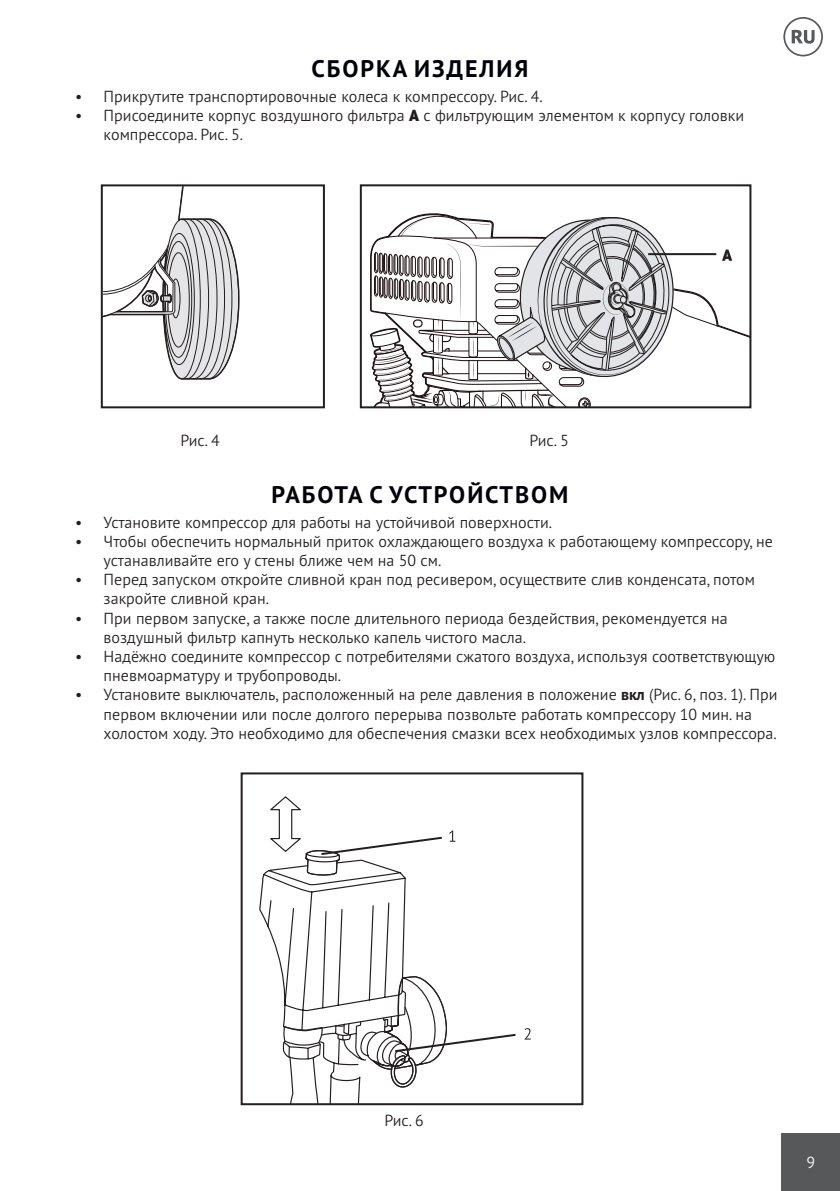
<style>
.page{position:relative;width:840px;height:1191px;background:#fff}
.page>*{position:absolute;margin:0;border:0;box-sizing:border-box;transform-origin:0 0}
.t1{font:700 24px "PT Sans Pro";color:#00000a}
.t2{font:300 16px/19.2px "PT Sans Pro";color:#231f20}
.t3{font:300 16px "PT Sans Pro";color:#fff}
.s1{font-weight:900}
.s2{font-weight:700}
</style>
<div class="page">
<div style="left:781px;top:1133px;width:58px;height:58px;background:#57585a"></div>
<svg style="left:783px;top:17px;width:39px;height:39px"></svg>
<svg style="left:100px;top:184px;width:140px;height:216px"></svg>
<div style="left:101px;top:184px;width:224px;height:224px;border:2px solid #231f20"></div>
<div style="left:359px;top:184px;width:392px;height:224px;border:2px solid #231f20"></div>
<svg style="left:360px;top:201px;width:371px;height:207px"></svg>
<div style="left:240px;top:772px;width:343px;height:333px;border:2px solid #231f20"></div>
<svg style="left:524px;top:1028px;width:6px;height:11px"></svg>
<svg style="left:250px;top:796px;width:267px;height:308px"></svg>
<h1 class="t1" style="left:311px;top:52px;width:170px">Сборка изделия</h1>
<p class="t2" style="left:75px;top:86px;width:468px">• Прикрутите транспортировочные колеса к компрессору. Рис. 4.</p>
<p class="t2" style="left:104px;top:105px;width:641px;text-indent:-28px">• Присоедините корпус воздушного фильтра <span class="s1">А</span> с фильтрующим элементом к корпусу головки компрессора. Рис. 5.</p>
<p class="t2" style="left:180px;top:430px;width:41px">Рис. 4</p>
<p class="t2" style="left:529px;top:430px;width:41px">Рис. 5</p>
<h1 class="t1" style="left:271px;top:478px;width:16px">Работа</h1>
<h1 class="t1" style="left:369px;top:478px;width:98px">с устройством</h1>
<p class="t2" style="left:75px;top:512px;width:478px">• Установите компрессор для работы на устойчивой поверхности.</p>
<p class="t2" style="left:104px;top:531px;width:670px;text-indent:-28px">• Чтобы обеспечить нормальный приток охлаждающего воздуха к работающему компрессору, не устанавливайте его у стены ближе чем на 50 см.</p>
<p class="t2" style="left:104px;top:569px;width:652px;text-indent:-28px">• Перед запуском откройте сливной кран под ресивером, осуществите слив конденсата, потом закройте сливной кран.</p>
<p class="t2" style="left:104px;top:608px;width:625px;text-indent:-28px">• При первом запуске, а также после длительного периода бездействия, рекомендуется на воздушный фильтр капнуть несколько капель чистого масла.</p>
<p class="t2" style="left:104px;top:646px;width:672px;text-indent:-28px">• Надёжно соедините компрессор с потребителями сжатого воздуха, используя соответствующую пневмоарматуру и трубопроводы.</p>
<p class="t2" style="left:104px;top:685px;width:675px;text-indent:-28px">• Установите выключатель, расположенный на реле давления в положение <span class="s2">вкл</span> (Рис. 6, поз. 1). При первом включении или после долгого перерыва позвольте работать компрессору 10 мин. на холостом ходу. Это необходимо для обеспечения смазки всех необходимых узлов компрессора.</p>
<p class="t2" style="left:384px;top:1109px;width:41px">Рис. 6</p>
<p class="t3" style="left:806px;top:1152px;width:10px">9</p>
</div>
